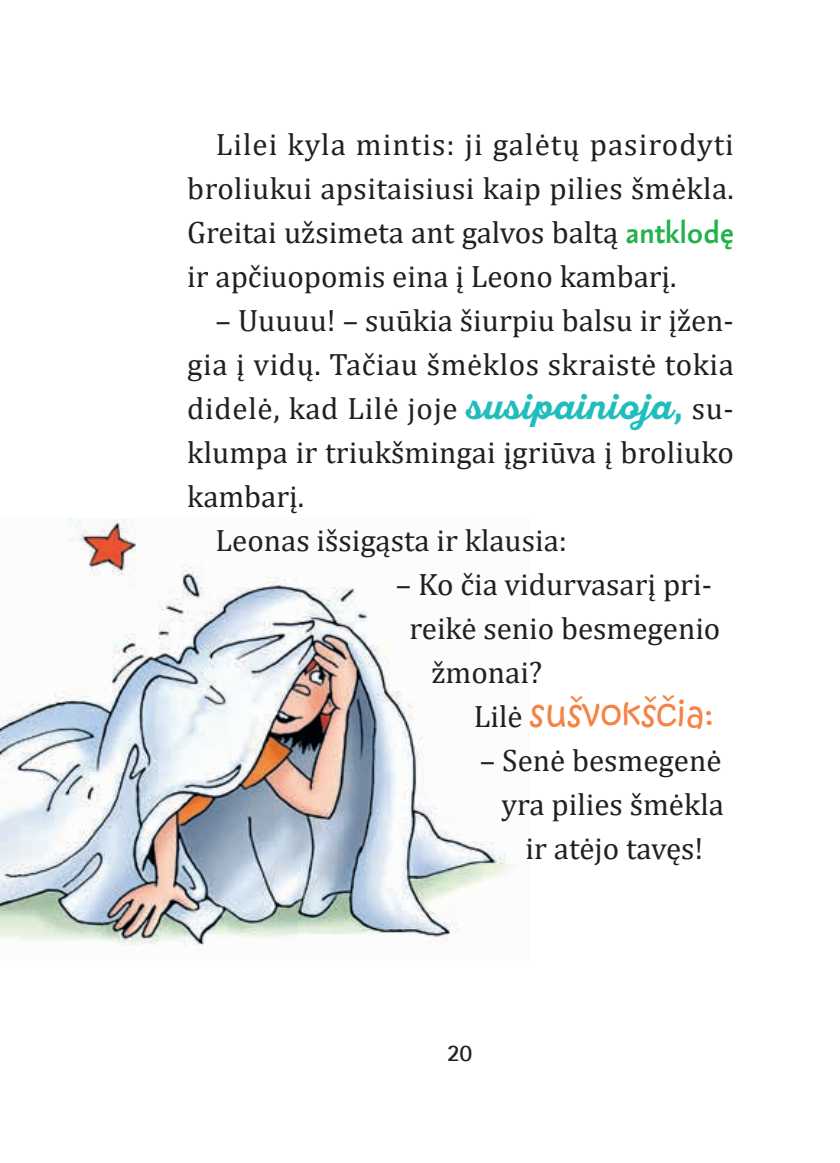
<style>
.page{position:relative;width:840px;height:1163px;background:#fff}
.page>*{position:absolute;margin:0;border:0;box-sizing:border-box;transform-origin:0 0}
.t1{font:34px "Kristen ITC";color:#f58345}
.t2{font:31px/44px "Cambria";color:#231f20;text-align:justify}
.t3{font:31px "Cambria";letter-spacing:.02em;color:#231f20}
.t4{font:31px "Cambria";letter-spacing:.025em;color:#231f20}
.t5{font:700 24px "Rotis Sans Serif";color:#231f20}
.s1{font-family:"Jannon Sans";font-weight:700;font-size:30px;color:#23b24b}
.s2{font-family:"Sant Elia Script Bold DMO";font-size:34px;color:#21bdbd}
.s3{font-weight:700;font-size:38px;color:#21bdbd}
.s4{font-family:"Cambria";font-size:31px;color:#231f20}
.s5{font-size:31px}
</style>
<div class="page">
<img style="left:0;top:518px;width:510px;height:428px">
<p class="t2" style="left:187px;top:122px;width:548px;text-indent:28px">Lilei kyla mintis: ji galėtų pasirodyti broliukui apsitaisiusi kaip pilies šmėkla.<br>Greitai užsimeta ant galvos baltą <span class="s1">antklodę </span>ir apčiuopomis eina į Leono kambarį.</p>
<p class="t2" style="left:215px;top:298px;width:519px">– Uuuuu! – suūkia šiurpiu balsu ir įžen-</p>
<p class="t3" style="left:187px;top:346px;width:548px">gia į vidų. Tačiau šmėklos skraistė tokia</p>
<p class="t4" style="left:187px;top:390px;width:548px">didelė, kad Lilė joje <span class="s2">susipainioja</span><span class="s3">,</span> su-</p>
<p class="t2" style="left:187px;top:430px;width:547px">klumpa ir triukšmingai įgriūva į broliuko</p>
<p class="t2" style="left:187px;top:474px;width:118px">kambarį.</p>
<p class="t2" style="left:215px;top:518px;width:353px">Leonas išsigąsta ir klausia:</p>
<p class="t2" style="left:395px;top:562px;width:317px">– Ko čia vidurvasarį pri-</p>
<p class="t2" style="left:409px;top:606px;width:312px">reikė senio besmegenio</p>
<p class="t2" style="left:431px;top:650px;width:112px">žmonai?</p>
<p class="t1" style="left:473px;top:692px;width:241px"><span class="s4">Lilė</span> SUŠVOKŠCˇIA<span class="s5">:</span></p>
<p class="t2" style="left:479px;top:738px;width:243px">– Senė besmegenė</p>
<p class="t2" style="left:501px;top:782px;width:224px">yra pilies šmėkla</p>
<p class="t2" style="left:525px;top:826px;width:179px">ir atėjo tavęs!</p>
<p class="t5" style="left:447px;top:1037px;width:27px">20</p>
</div>
